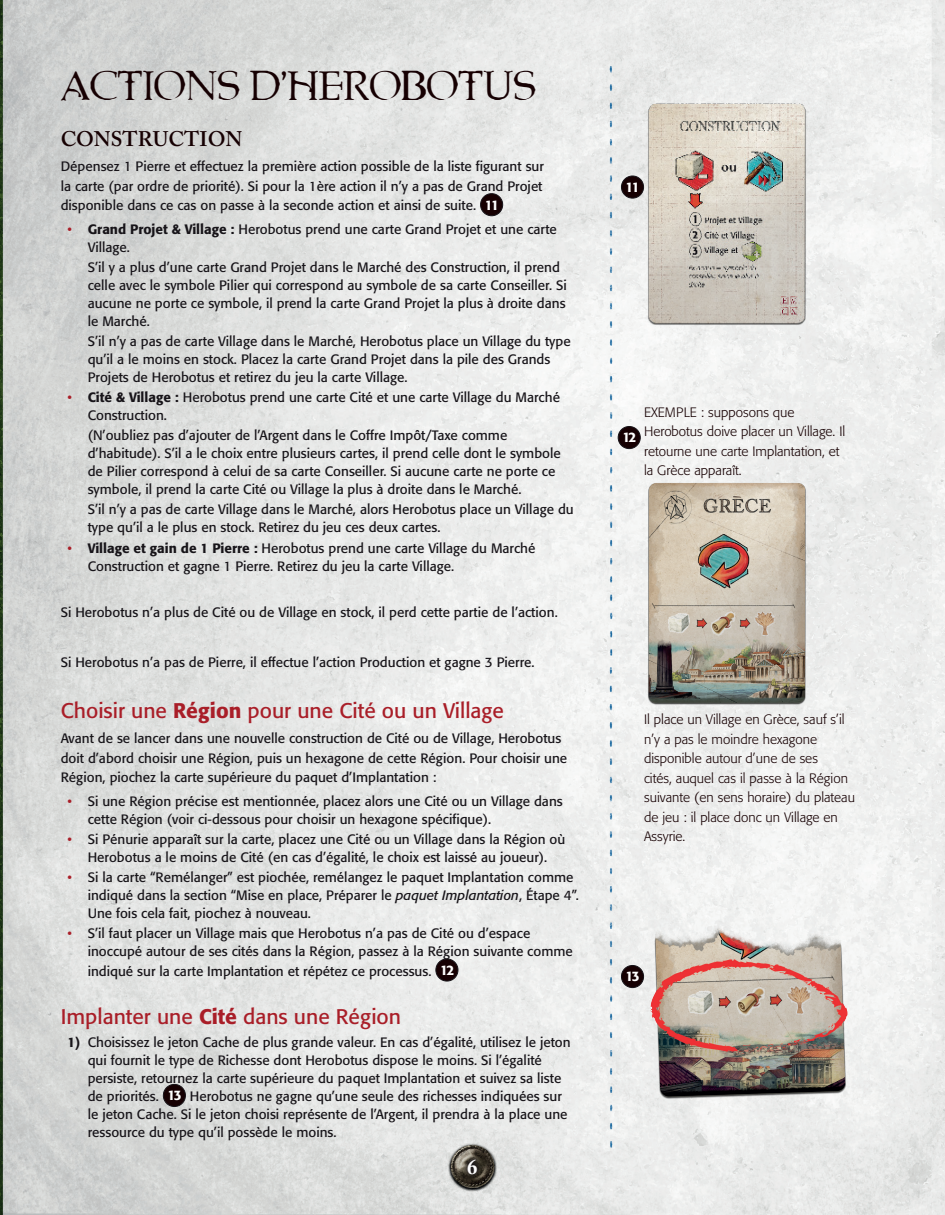
<style>
.page{position:relative;width:945px;height:1215px;background:#fff}
.page>*{position:absolute;margin:0;border:0;box-sizing:border-box;transform-origin:0 0}
.t1{font:36px "Eremaeus";color:#160002}
.t2{font:21px "Formata";color:#a91e28}
.t3{font:600 21px "Adobe Caslon Pro";color:#160002}
.t4{font:700 21px "Adobe Caslon Pro";color:#fff}
.t5{font:500 13.65px "Formata";color:#fff}
.t6{font:13.5px/18px "Formata";color:#171419}
.t7{font:300 13.5px/19.5px "Formata";color:#160002}
.s1{font-weight:500;font-size:13.65px;color:#fff}
.s2{color:#a91e28}
.s3{font-weight:500}
.s4{font-style:italic}
</style>
<div class="page">
<img style="left:0;top:0;width:945px;height:1215px">
<img style="left:610px;top:66px;width:3px;height:1082px">
<div style="left:481px;top:194px;width:22px;height:22px;background:#160002;border-radius:50%"></div>
<div style="left:480px;top:193px;width:23px;height:23px;border:1px solid #171419;border-radius:50%"></div>
<div style="left:436px;top:959px;width:22px;height:22px;background:#160002;border-radius:50%"></div>
<div style="left:435px;top:958px;width:23px;height:24px;border:1px solid #171419;border-radius:50%"></div>
<div style="left:163px;top:1084px;width:22px;height:23px;background:#160002;border-radius:50%"></div>
<div style="left:163px;top:1084px;width:23px;height:23px;border:1px solid #171419;border-radius:50%"></div>
<img style="left:636px;top:92px;width:184px;height:244px">
<img style="left:636px;top:481px;width:184px;height:235px">
<img style="left:641px;top:912px;width:218px;height:199px">
<div style="left:621px;top:176px;width:23px;height:22px;background:#160002;border-radius:50%"></div>
<div style="left:621px;top:176px;width:23px;height:23px;border:1px solid #171419;border-radius:50%"></div>
<div style="left:618px;top:427px;width:22px;height:22px;background:#160002;border-radius:50%"></div>
<div style="left:618px;top:426px;width:23px;height:23px;border:1px solid #171419;border-radius:50%"></div>
<div style="left:621px;top:965px;width:23px;height:23px;background:#160002;border-radius:50%"></div>
<div style="left:621px;top:965px;width:23px;height:23px;border:1px solid #171419;border-radius:50%"></div>
<img style="left:448px;top:1140px;width:49px;height:53px">
<svg style="left:462px;top:1153px;width:22px;height:27px"></svg>
<h1 class="t1" style="left:61px;top:66px;width:477px">ACTIONS D’HEROBOTUS</h1>
<h2 class="t3" style="left:61px;top:127px;width:183px">CONSTRUCTION</h2>
<p class="t6" style="left:61px;top:157px;width:485px;line-height:19.5px;text-align:justify">Dépensez 1 Pierre et effectuez la première action possible de la liste figurant sur la carte (par ordre de priorité). Si pour la 1ère action il n’y a pas de Grand Projet disponible dans ce cas on passe à la seconde action et ainsi de suite. <span class="s1">11</span></p>
<p class="t6" style="left:88px;top:220px;width:471px;text-indent:-20px"><span class="s2">•</span> <span class="s3">Grand Projet &amp; Village :</span> Herobotus prend une carte Grand Projet et une carte<br>Village.</p>
<p class="t6" style="left:88px;top:258px;width:481px">S’il y a plus d’une carte Grand Projet dans le Marché des Construction, il prend celle avec le symbole Pilier qui correspond au symbole de sa carte Conseiller. Si aucune ne porte ce symbole, il prend la carte Grand Projet la plus à droite dans le Marché.</p>
<p class="t6" style="left:88px;top:332px;width:484px">S’il n’y a pas de carte Village dans le Marché, Herobotus place un Village du type qu’il a le moins en stock. Placez la carte Grand Projet dans la pile des Grands<br>Projets de Herobotus et retirez du jeu la carte Village.</p>
<p class="t6" style="left:88px;top:388px;width:474px;text-indent:-20px"><span class="s2">•</span> <span class="s3">Cité &amp; Village :</span> Herobotus prend une carte Cité et une carte Village du Marché<br>Construction.</p>
<p class="t6" style="left:88px;top:426px;width:475px">(N’oubliez pas d’ajouter de l’Argent dans le Coffre Impôt/Taxe comme d’habitude). S’il a le choix entre plusieurs cartes, il prend celle dont le symbole de Pilier correspond à celui de sa carte Conseiller. Si aucune carte ne porte ce symbole, il prend la carte Cité ou Village la plus à droite dans le Marché.</p>
<p class="t6" style="left:88px;top:501px;width:488px">S’il n’y a pas de carte Village dans le Marché, alors Herobotus place un Village du type qu’il a le plus en stock. Retirez du jeu ces deux cartes.</p>
<p class="t6" style="left:88px;top:539px;width:449px;text-indent:-20px"><span class="s2">•</span> <span class="s3">Village et gain de 1 Pierre :</span> Herobotus prend une carte Village du Marché<br>Construction et gagne 1 Pierre. Retirez du jeu la carte Village.</p>
<p class="t6" style="left:61px;top:603px;width:499px">Si Herobotus n’a plus de Cité ou de Village en stock, il perd cette partie de l’action.</p>
<p class="t6" style="left:61px;top:653px;width:475px">Si Herobotus n’a pas de Pierre, il effectue l’action Production et gagne 3 Pierre.</p>
<h2 class="t2" style="left:61px;top:698px;width:445px">Choisir une <span class="s3">Région</span> pour une Cité ou un Village</h2>
<p class="t6" style="left:61px;top:729px;width:508px;line-height:19.5px">Avant de se lancer dans une nouvelle construction de Cité ou de Village, Herobotus doit d’abord choisir une Région, puis un hexagone de cette Région. Pour choisir une<br>Région, piochez la carte supérieure du paquet d’Implantation :</p>
<p class="t6" style="left:88px;top:792px;width:477px;text-indent:-20px"><span class="s2">•</span> Si une Région précise est mentionnée, placez alors une Cité ou un Village dans cette Région (voir ci-dessous pour choisir un hexagone spécifique).</p>
<p class="t6" style="left:68px;top:830px;width:499px;text-align:center"><span class="s2">•</span> Si Pénurie apparaît sur la carte, placez une Cité ou un Village dans la Région où<br>Herobotus a le moins de Cité (en cas d’égalité, le choix est laissé au joueur).</p>
<p class="t6" style="left:88px;top:868px;width:493px;text-indent:-20px"><span class="s2">•</span> Si la carte “Remélanger” est piochée, remélangez le paquet Implantation comme indiqué dans la section “Mise en place, Préparer le <span class="s4">paquet Implantation</span>, Étape 4”.<br>Une fois cela fait, piochez à nouveau.</p>
<p class="t6" style="left:88px;top:924px;width:487px;text-indent:-20px"><span class="s2">•</span> S’il faut placer un Village mais que Herobotus n’a pas de Cité ou d’espace inoccupé autour de ses cités dans la Région, passez à la Région suivante comme</p>
<p class="t6" style="left:88px;top:962px;width:368px">indiqué sur la carte Implantation et répétez ce processus. <span class="s1">12</span></p>
<h2 class="t2" style="left:61px;top:1003px;width:342px">Implanter une <span class="s3">Cité</span> dans une Région</h2>
<p class="t6" style="left:88px;top:1033px;width:484px;text-indent:-20px"><span class="s3">1)</span> Choisissez le jeton Cache de plus grande valeur. En cas d’égalité, utilisez le jeton qui fournit le type de Richesse dont Herobotus dispose le moins. Si l’égalité persiste, retournez la carte supérieure du paquet Implantation et suivez sa liste de priorités. <span class="s1">13</span> Herobotus ne gagne qu’une seule des richesses indiquées sur le jeton Cache. Si le jeton choisi représente de l’Argent, il prendra à la place une ressource du type qu’il possède le moins.</p>
<h2 class="t4" style="left:467px;top:1155px;width:12px">6</h2>
<p class="t5" style="left:626px;top:179px;width:16px">11</p>
<p class="t5" style="left:622px;top:429px;width:16px">12</p>
<p class="t7" style="left:644px;top:402px;width:203px">EXEMPLE : supposons que<br>Herobotus doive placer un Village. Il retourne une carte Implantation, et la Grèce apparaît.</p>
<p class="t7" style="left:644px;top:710px;width:213px">Il place un Village en Grèce, sauf s’il n’y a pas le moindre hexagone disponible autour d’une de ses<br>cités, auquel cas il passe à la Région suivante (en sens horaire) du plateau de jeu : il place donc un Village en<br>Assyrie.</p>
<p class="t5" style="left:626px;top:968px;width:16px">13</p>
</div>
